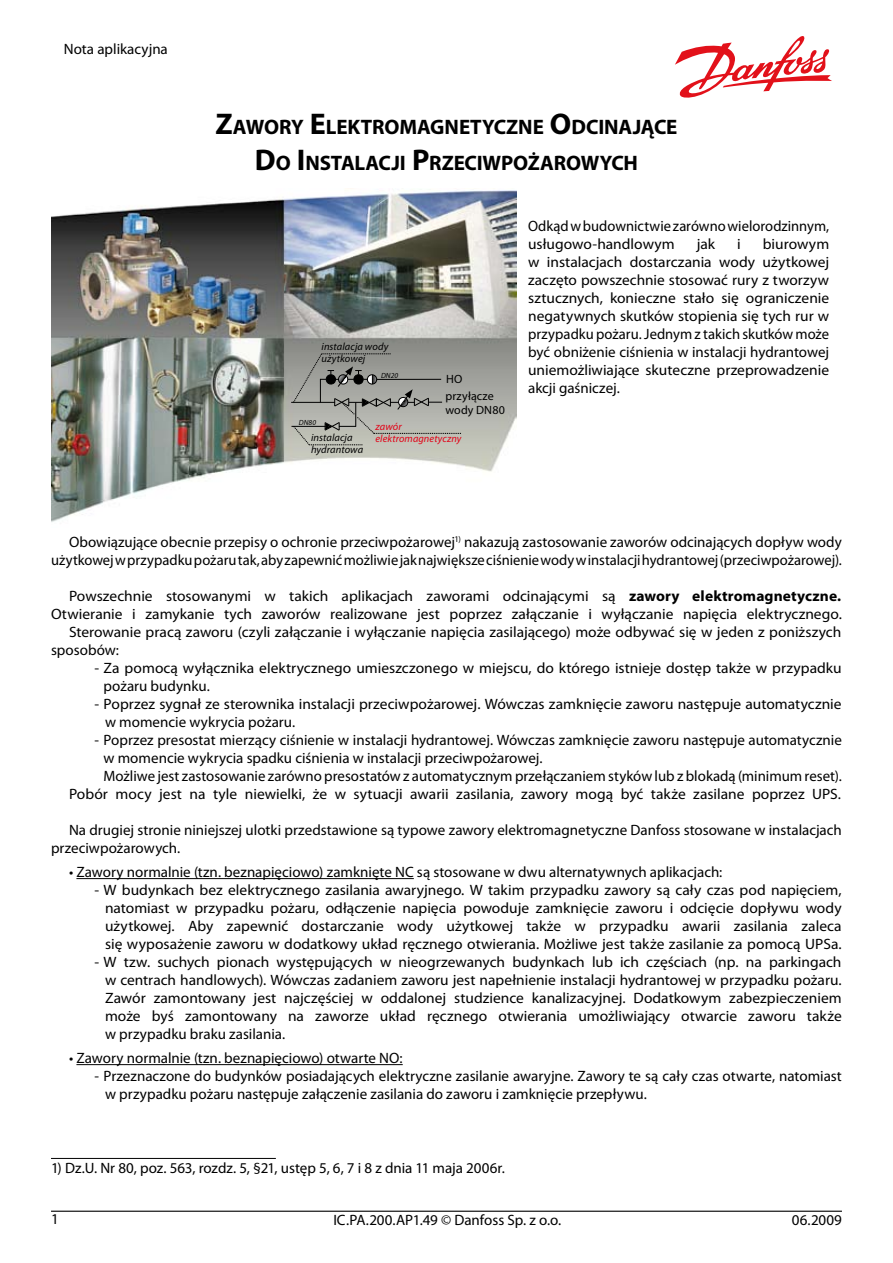
<style>
.page{position:relative;width:893px;height:1263px;background:#fff}
.page>*{position:absolute;margin:0;border:0;box-sizing:border-box;transform-origin:0 0}
.t1{font:700 21px/36px "Myriad Pro";letter-spacing:-.01em;color:#000;text-align:center}
.t2{font:15px/18px "Myriad Pro";color:#000}
.t3{font:12px/13.5px "Myriad Pro";letter-spacing:.015em;color:#000}
.t4{font:italic 10.5px/12px "Myriad Pro";letter-spacing:.01em;color:#000}
.t5{font:italic 10.5px/12.6px "Myriad Pro";letter-spacing:.01em;color:#e20015}
.t6{font:italic 7.5px "Myriad Pro";letter-spacing:.015em;color:#000}
.s1{font-size:30px}
.s2{font-weight:700}
</style>
<div class="page">
<hr style="left:51px;top:1210px;width:791px;height:2px;background:#000">
<hr style="left:76px;top:878px;width:338px;height:1px;background:#000">
<hr style="left:76px;top:1064px;width:327px;height:1px;background:#000">
<img style="left:51px;top:190px;width:466px;height:332px">
<hr style="left:291px;top:402px;width:44px;height:1px;background:#000">
<hr style="left:291px;top:426px;width:35px;height:1px;background:#000">
<svg style="left:293px;top:353px;width:168px;height:93px;background:#9fa09a"></svg>
<hr style="left:51px;top:1158px;width:225px;height:1px;background:#000">
<svg style="left:675px;top:36px;width:157px;height:62px"></svg>
<p class="t2" style="left:64px;top:40px;width:106px">Nota aplikacyjna</p>
<h1 class="t1" style="left:215px;top:109px;width:461px"><span class="s1">Z</span>AWORY <span class="s1">E</span>LEKTROMAGNETYCZNE <span class="s1">O</span>DCINAJĄCE<br><span class="s1">D</span>O <span class="s1">I</span> NSTALACJI <span class="s1">P</span>RZECIWPOŻAROWYCH</h1>
<p class="t4" style="left:322px;top:341px;width:68px">instalacja wody użytkowej</p>
<p class="t6" style="left:381px;top:371px;width:19px">DN20</p>
<p class="t3" style="left:446px;top:373px;width:18px">HO</p>
<p class="t3" style="left:445px;top:390px;width:61px">przyłącze wody DN80</p>
<p class="t6" style="left:299px;top:418px;width:19px">DN80</p>
<p class="t4" style="left:311px;top:432px;width:54px">instalacja hydrantowa</p>
<p class="t5" style="left:375px;top:420px;width:87px">zawór elektromagnetyczny</p>
<p class="t2" style="left:528px;top:218px;width:303px">Odkąd w budownictwie zarówno wielorodzinnym, usługowo-handlowym</p>
<p class="t2" style="left:528px;top:236px;width:303px;text-align:justify;text-indent:235px">biurowym w instalacjach dostarczania wody użytkowej zaczęto powszechnie stosować rury z tworzyw sztucznych, konieczne stało się ograniczenie negatywnych skutków stopienia się tych rur w przypadku pożaru. Jednym z takich skutków może być obniżenie ciśnienia w instalacji hydrantowej uniemożliwiające skuteczne przeprowadzenie akcji gaśniczej.</p>
<p class="t2" style="left:697px;top:236px;width:20px">jak</p>
<p class="t2" style="left:737px;top:236px;width:5px">i</p>
<p class="t2" style="left:51px;top:533px;width:792px;text-align:right">Obowiązujące obecnie przepisy o ochronie przeciwpożarowej<sup>1)</sup> nakazują zastosowanie zaworów odcinających dopływ wody użytkowej w przypadku pożaru tak, aby zapewnić możliwie jak największe ciśnienie wody w instalacji hydrantowej (przeciwpożarowej).</p>
<p class="t2" style="left:69px;top:587px;width:774px">Powszechnie stosowanymi w takich aplikacjach zaworami odcinającymi są <span class="s2">zawory elektromagnetyczne.</span></p>
<p class="t2" style="left:51px;top:605px;width:792px">Otwieranie i zamykanie tych zaworów realizowane jest poprzez załączanie i wyłączanie napięcia elektrycznego.</p>
<p class="t2" style="left:69px;top:623px;width:774px">Sterowanie pracą zaworu (czyli załączanie i wyłączanie napięcia zasilającego) może odbywać się w jeden z poniższych</p>
<p class="t2" style="left:51px;top:641px;width:69px">sposobów:</p>
<p class="t2" style="left:104px;top:659px;width:740px;text-indent:-9px">- Za pomocą wyłącznika elektrycznego umieszczonego w miejscu, do którego istnieje dostęp także w przypadku pożaru budynku.</p>
<p class="t2" style="left:105px;top:695px;width:738px;text-indent:-10px">- Poprzez sygnał ze sterownika instalacji przeciwpożarowej. Wówczas zamknięcie zaworu następuje automatycznie w momencie wykrycia pożaru.</p>
<p class="t2" style="left:95px;top:731px;width:749px">- Poprzez presostat mierzący ciśnienie w instalacji hydrantowej. Wówczas zamknięcie zaworu następuje automatycznie</p>
<p class="t2" style="left:104px;top:749px;width:441px">w momencie wykrycia spadku ciśnienia w instalacji przeciwpożarowej.</p>
<p class="t2" style="left:104px;top:767px;width:740px">Możliwe jest zastosowanie zarówno presostatów z automatycznym przełączaniem styków lub z blokadą (minimum reset).</p>
<p class="t2" style="left:69px;top:785px;width:774px">Pobór mocy jest na tyle niewielki, że w sytuacji awarii zasilania, zawory mogą być także zasilane poprzez UPS.</p>
<p class="t2" style="left:51px;top:821px;width:792px;text-indent:18px">Na drugiej stronie niniejszej ulotki przedstawione są typowe zawory elektromagnetyczne Danfoss stosowane w instalacjach przeciwpożarowych.</p>
<p class="t2" style="left:69px;top:863px;width:655px">• Zawory normalnie (tzn. beznapięciowo) zamknięte NC są stosowane w dwu alternatywnych aplikacjach:</p>
<p class="t2" style="left:105px;top:881px;width:738px;text-align:justify;text-indent:-10px">- W budynkach bez elektrycznego zasilania awaryjnego. W takim przypadku zawory są cały czas pod napięciem, natomiast w przypadku pożaru, odłączenie napięcia powoduje zamknięcie zaworu i odcięcie dopływu wody użytkowej. Aby zapewnić dostarczanie wody użytkowej także w przypadku awarii zasilania zaleca się wyposażenie zaworu w dodatkowy układ ręcznego otwierania. Możliwe jest także zasilanie za pomocą UPSa.</p>
<p class="t2" style="left:105px;top:953px;width:738px;text-align:justify;text-indent:-10px">- W tzw. suchych pionach występujących w nieogrzewanych budynkach lub ich częściach (np. na parkingach w centrach handlowych). Wówczas zadaniem zaworu jest napełnienie instalacji hydrantowej w przypadku pożaru.<br>Zawór zamontowany jest najczęściej w oddalonej studzience kanalizacyjnej. Dodatkowym zabezpieczeniem może byś zamontowany na zaworze układ ręcznego otwierania umożliwiający otwarcie zaworu także w przypadku braku zasilania.</p>
<p class="t2" style="left:69px;top:1049px;width:335px">• Zawory normalnie (tzn. beznapięciowo) otwarte NO:</p>
<p class="t2" style="left:105px;top:1067px;width:738px;text-indent:-11px">- Przeznaczone do budynków posiadających elektryczne zasilanie awaryjne. Zawory te są cały czas otwarte, natomiast w przypadku pożaru następuje załączenie zasilania do zaworu i zamknięcie przepływu.</p>
<p class="t2" style="left:51px;top:1159px;width:455px">1) Dz.U. Nr 80, poz. 563, rozdz. 5, §21, ustęp 5, 6, 7 i 8 z dnia 11 maja 2006r.</p>
<p class="t2" style="left:51px;top:1210px;width:9px">1</p>
<p class="t2" style="left:333px;top:1211px;width:229px">IC.PA.200.AP1.49 © Danfoss Sp. z o.o.</p>
<p class="t2" style="left:792px;top:1212px;width:52px">06.2009</p>
</div>
